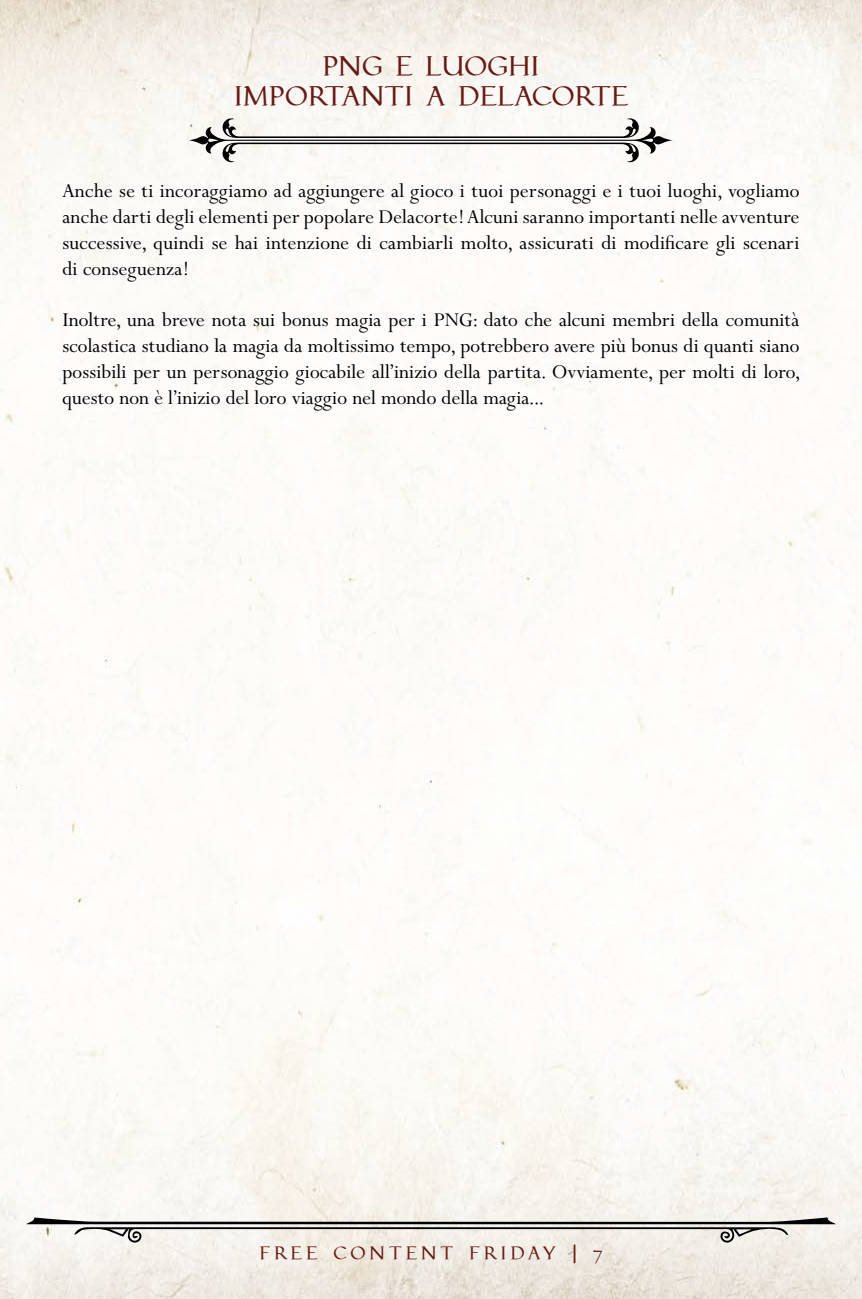
<style>
.page{position:relative;width:862px;height:1299px;background:#fff}
.page>*{position:absolute;margin:0;border:0;box-sizing:border-box;transform-origin:0 0}
.t1{font:30px/30px "Pfeffer Mediaeval";letter-spacing:.01em;color:#661a15;text-align:center}
.t2{font:22px/26px "Perpetua MT Std";letter-spacing:.005em;color:#000;text-align:justify}
.t3{font:20px "Pfeffer Mediaeval";letter-spacing:.2em;color:#671c15}
</style>
<div class="page">
<img style="left:0;top:0;width:862px;height:1298px">
<svg style="left:26px;top:1217px;width:809px;height:25px"></svg>
<svg style="left:189px;top:118px;width:484px;height:44px"></svg>
<h1 class="t1" style="left:234px;top:49px;width:396px">PNG E LUOGHI<br>IMPORTANTI A DELACORTE</h1>
<p class="t2" style="left:62px;top:178px;width:739px">Anche se ti incoraggiamo ad aggiungere al gioco i tuoi personaggi e i tuoi luoghi, vogliamo anche darti degli elementi per popolare Delacorte! Alcuni saranno importanti nelle avventure successive, quindi se hai intenzione di cambiarli molto, assicurati di modificare gli scenari di conseguenza!</p>
<p class="t2" style="left:62px;top:308px;width:739px">Inoltre, una breve nota sui bonus magia per i PNG: dato che alcuni membri della comunità scolastica studiano la magia da moltissimo tempo, potrebbero avere più bonus di quanti siano possibili per un personaggio giocabile all’inizio della partita. Ovviamente, per molti di loro, questo non è l’inizio del loro viaggio nel mondo della magia...</p>
<p class="t3" style="left:259px;top:1240px;width:345px">FREE CONTENT FRIDAY | 7</p>
</div>
